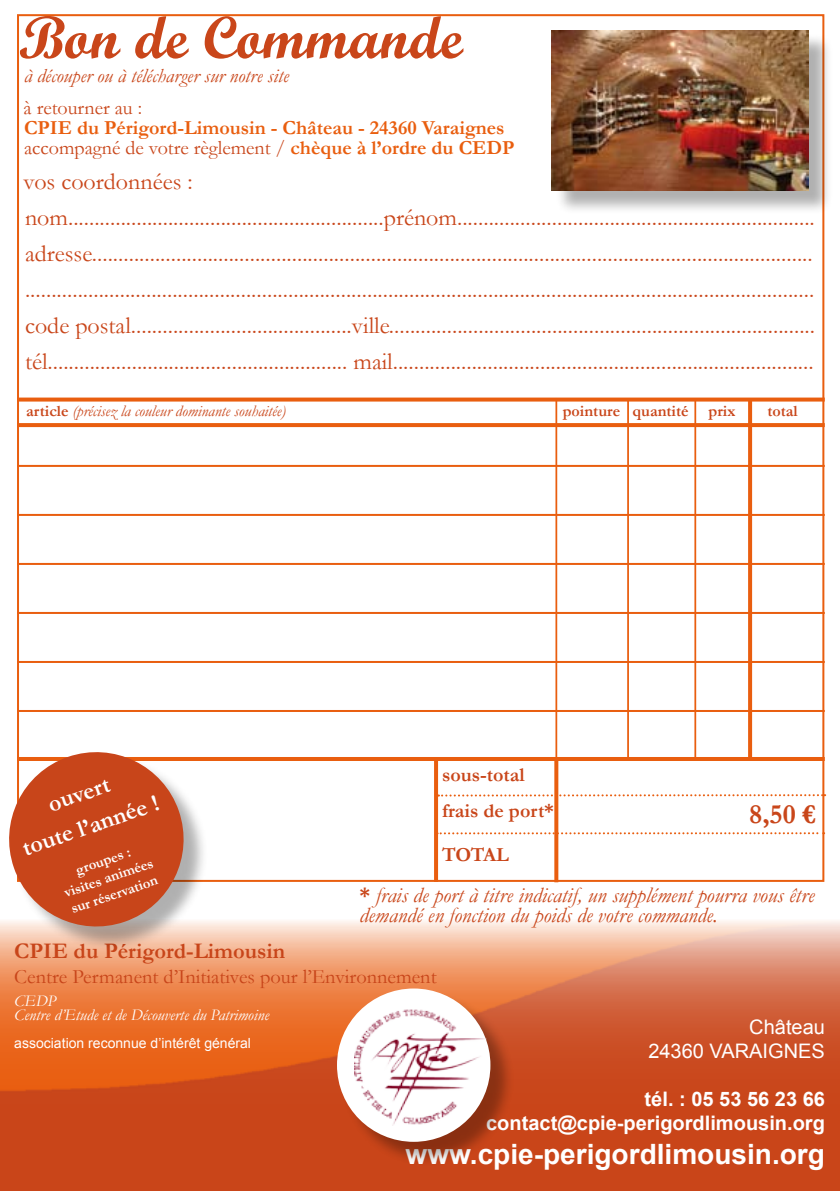
<style>
.page{position:relative;width:840px;height:1191px;background:#fff}
.page>*{position:absolute;margin:0;border:0;box-sizing:border-box;transform-origin:0 0}
.t1{font:60px "Script MT Bold";color:#c9461a}
.t2{font:700 28px "Arial";color:#fff}
.t3{font:700 28px "Garamond";color:#c9461a}
.t4{font:24px/36px "Garamond";color:#c9461a}
.t5{font:700 24px/33.4px "Garamond";color:#fff;text-align:center}
.t6{font:700 22.4px "Garamond";color:#c8451a}
.t7{font:italic 22px/20px "Garamond";color:#c9461a}
.t8{font:20.4px "Garamond";color:#c8451a}
.t9{font:700 20px/20px "Garamond";color:#e95e0f}
.t10{font:700 20px/24px "Arial";color:#fff;text-align:right}
.t11{font:italic 20px "Garamond";color:#c9461a}
.t12{font:700 20px/35.8px "Garamond";color:#c9461a}
.t13{font:20px/24px "Arial";color:#fff;text-align:right}
.t14{font:20px "Garamond";color:#c9461a}
.t15{font:italic 16.2px/14px "Garamond";color:#fff}
.t16{font:italic 16px "Garamond";color:#c9461a}
.t17{font:700 16px "Garamond";color:#c9461a}
.t18{font:700 14.6px/17.4px "Garamond";color:#fff;text-align:center}
.t19{font:14px "Arial";color:#fff}
.s1{font-weight:400;color:#c9461a}
.s2{font-weight:700;font-style:normal}
</style>
<div class="page">
<div style="left:554px;top:33px;width:285px;height:190px;background:#000;opacity:.31"></div>
<img style="left:551px;top:30px;width:256px;height:160px">
<img style="left:0;top:921px;width:839px;height:270px">
<div style="left:340px;top:991px;width:184px;height:184px;background:#000;opacity:.31"></div>
<div style="left:337px;top:988px;width:153px;height:153px;background:#fff;border-radius:50%"></div>
<img style="left:354px;top:1007px;width:131px;height:118px">
<svg style="left:438px;top:794px;width:386px;height:2px"></svg>
<svg style="left:438px;top:832px;width:385px;height:2px"></svg>
<hr style="left:555px;top:398px;width:2px;height:360px;background:#e95e0f">
<hr style="left:626px;top:398px;width:2px;height:360px;background:#e95e0f">
<hr style="left:694px;top:399px;width:1px;height:361px;background:#e95e0f">
<svg style="left:747px;top:401px;width:4px;height:356px"></svg>
<hr style="left:17px;top:465px;width:807px;height:2px;background:#e95e0f">
<hr style="left:17px;top:514px;width:807px;height:2px;background:#e95e0f">
<hr style="left:17px;top:563px;width:807px;height:2px;background:#e95e0f">
<hr style="left:17px;top:612px;width:807px;height:2px;background:#e95e0f">
<hr style="left:17px;top:661px;width:807px;height:2px;background:#e95e0f">
<hr style="left:17px;top:710px;width:807px;height:2px;background:#e95e0f">
<svg style="left:17px;top:397px;width:807px;height:4px;background:#eb7430"></svg>
<svg style="left:17px;top:423px;width:807px;height:4px;background:#e96113"></svg>
<hr style="left:17px;top:757px;width:807px;height:4px;background:#e95e0f">
<svg style="left:434px;top:761px;width:4px;height:121px"></svg>
<svg style="left:554px;top:761px;width:4px;height:121px"></svg>
<div style="left:12px;top:755px;width:259px;height:259px;background:#000;opacity:.31"></div>
<svg style="left:0;top:741px;width:194px;height:196px"></svg>
<h1 class="t1" style="left:19px;top:1px;width:445px">Bon de Commande</h1>
<p class="t11" style="left:24px;top:62px;width:266px">à découper ou à télécharger sur notre site</p>
<p class="t14" style="left:24px;top:94px;width:120px">à retourner au :</p>
<p class="t9" style="left:24px;top:118px;width:491px">CPIE du Périgord-Limousin - Château - 24360 Varaignes <span class="s1">accompagné de votre règlement /</span> chèque à l’ordre du CEDP</p>
<p class="t4" style="left:24px;top:163px;width:792px">vos coordonnées : nom............................................................prénom.................................................................... adresse......................................................................................................................................... ...................................................................................................................................................... code postal..........................................ville................................................................................. tél......................................................... mail................................................................................</p>
<p class="t16" style="left:26px;top:400px;width:261px"><span class="s2">article</span> (précisez la couleur dominante souhaitée)</p>
<p class="t17" style="left:562px;top:400px;width:127px">pointure quantité</p>
<p class="t17" style="left:708px;top:400px;width:28px">prix</p>
<p class="t17" style="left:767px;top:400px;width:32px">total</p>
<p class="t5" style="left:7px;top:801px;width:145px;rotate:-19deg">ouvert<br>toute l’année !</p>
<p class="t18" style="left:56px;top:868px;width:95px;rotate:-19deg">groupes : visites animées sur réservation</p>
<p class="t12" style="left:442px;top:757px;width:113px">sous-total frais de port*</p>
<p class="t12" style="left:442px;top:836px;width:68px">TOTAL</p>
<p class="t3" style="left:748px;top:795px;width:68px">8,50 €</p>
<p class="t7" style="left:359px;top:884px;width:456px"><span class="s2">*</span> frais de port à titre indicatif, un supplément pourra vous être demandé en fonction du poids de votre commande.</p>
<p class="t6" style="left:14px;top:936px;width:272px">CPIE du Périgord-Limousin</p>
<p class="t8" style="left:14px;top:962px;width:423px">Centre Permanent d’Initiatives pour l’Environnement</p>
<p class="t15" style="left:14px;top:994px;width:256px">CEDP<br>Centre d’Etude et de Découverte du Patrimoine</p>
<p class="t19" style="left:14px;top:1034px;width:238px">association reconnue d’intérêt général</p>
<p class="t13" style="left:648px;top:1015px;width:178px">Château<br>24360 VARAIGNES</p>
<p class="t10" style="left:486px;top:1087px;width:340px">tél. : 05 53 56 23 66 contact@cpie-perigordlimousin.org</p>
<p class="t2" style="left:405px;top:1135px;width:421px">www.cpie-perigordlimousin.org</p>
</div>
